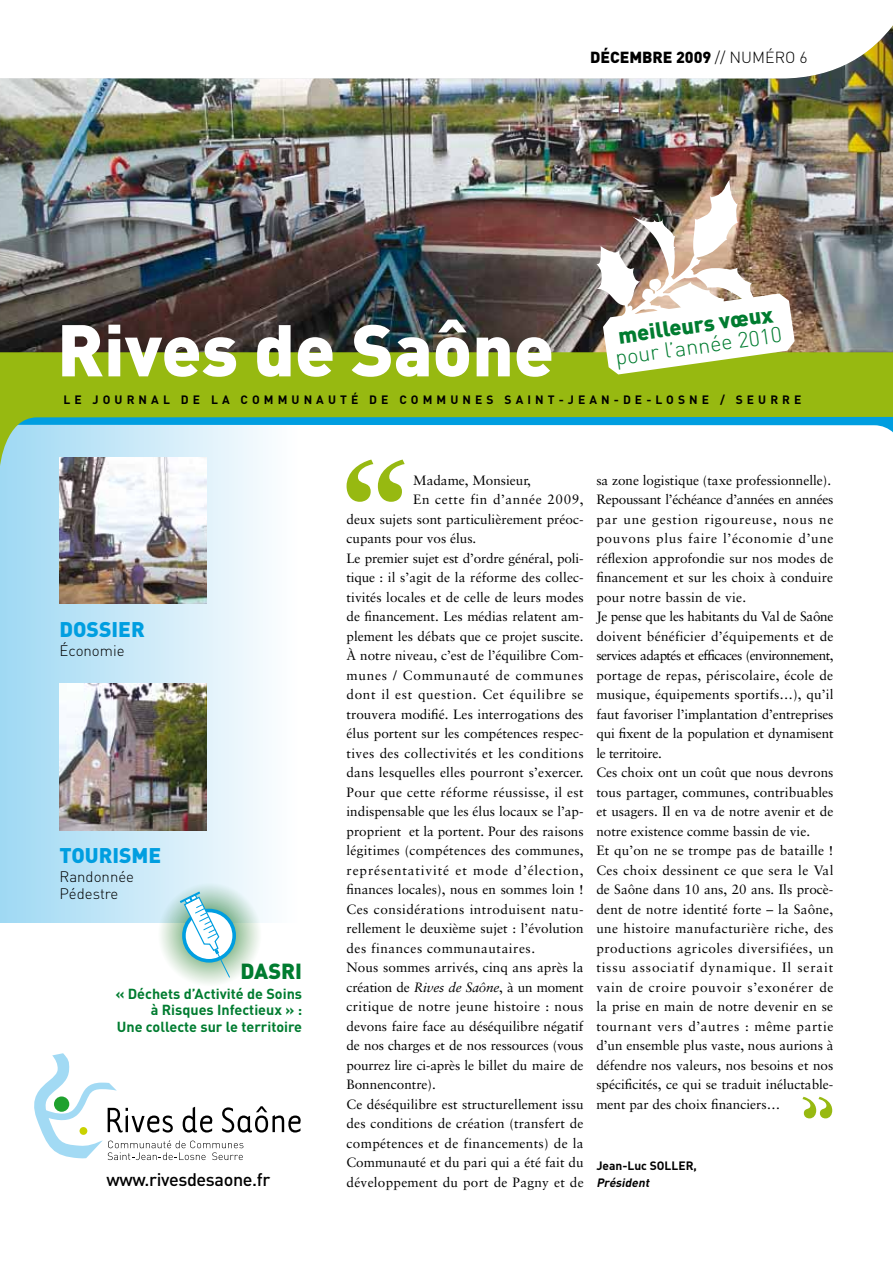
<style>
.page{position:relative;width:893px;height:1263px;background:#fff}
.page>*{position:absolute;margin:0;border:0;box-sizing:border-box;transform-origin:0 0}
.t1{font:900 72px "DIN";color:#fff}
.t2{font:900 21.6px "DIN";color:#007c30}
.t3{font:300 21.6px "DIN";color:#007c30}
.t4{font:900 21px "DIN";color:#009ee0}
.t5{font:500 18px "DIN";letter-spacing:-.02em;color:#000}
.t6{font:900 15.9px "DIN";color:#000}
.t7{font:300 15px/16.5px "DIN";color:#000}
.t8{font:700 14.4px/16.5px "DIN";color:#007c30;text-align:right}
.t9{font:13.5px/19.5px "Sabon";letter-spacing:.005em;color:#000}
.t10{font:13.5px "Sabon";letter-spacing:-.015em;color:#000}
.t11{font:13.5px "Sabon";letter-spacing:.03em;color:#000}
.t12{font:13.5px "Sabon";letter-spacing:.045em;color:#000}
.t13{font:13.5px "Sabon";letter-spacing:.035em;color:#000}
.t14{font:13.5px "Sabon";letter-spacing:.065em;color:#000}
.t15{font:13.5px "Sabon";letter-spacing:.025em;color:#000}
.t16{font:13.5px "Sabon";letter-spacing:.055em;color:#000}
.t17{font:13.5px "Sabon";letter-spacing:.04em;color:#000}
.t18{font:700 12px "DIN";letter-spacing:.34em;color:#000}
.t19{font:700 12px "DIN";color:#000}
.t20{font:italic 700 12px "DIN";color:#000}
.s1{font-weight:300}
.s2{font-style:italic}
</style>
<div class="page">
<div style="left:0;top:399px;width:297px;height:524px;background:linear-gradient(to right,#9fd8f3,#fefdfd)"></div>
<svg style="left:1px;top:466px;width:296px;height:8px"></svg>
<img style="left:0;top:25px;width:893px;height:327px">
<svg style="left:0;top:352px;width:893px;height:114px;fill:#97b911"></svg>
<img style="left:60px;top:684px;width:146px;height:146px">
<svg style="left:34px;top:1053px;width:267px;height:107px"></svg>
<div style="left:54px;top:1096px;width:15px;height:16px;background:#1fa12e;border-radius:50%"></div>
<div style="left:80px;top:1127px;width:7px;height:8px;background:#c9d200;border-radius:50%"></div>
<svg style="left:347px;top:459px;width:58px;height:43px"></svg>
<img style="left:60px;top:457px;width:146px;height:147px">
<svg style="left:157px;top:882px;width:104px;height:104px"></svg>
<div style="left:182px;top:909px;width:54px;height:53px;border:4px solid #009ee0;border-radius:50%"></div>
<svg style="left:179px;top:891px;width:51px;height:87px"></svg>
<img style="left:596px;top:180px;width:199px;height:194px">
<svg style="left:802px;top:1097px;width:30px;height:21px"></svg>
<p class="t6" style="left:590px;top:46px;width:219px">DÉCEMBRE 2009 <span class="s1">// NUMÉRO 6</span></p>
<h1 class="t1" style="left:57px;top:302px;width:499px">Rives de Saône</h1>
<h2 class="t2" style="left:616px;top:322px;width:157px;rotate:-8deg">meilleurs vœux</h2>
<h2 class="t3" style="left:614px;top:344px;width:169px;rotate:-8deg">pour l’année 2010</h2>
<p class="t18" style="left:63px;top:392px;width:10px">LE</p>
<p class="t18" style="left:93px;top:392px;width:392px">JO UR NAL DE L A CO MMUNAUTÉ DE CO MMUNES</p>
<p class="t18" style="left:504px;top:392px;width:162px">SAINT-JE AN-DE -LOS</p>
<p class="t18" style="left:689px;top:392px;width:93px">NE / SE URRE</p>
<h3 class="t4" style="left:60px;top:616px;width:87px">DOSSIER</h3>
<p class="t7" style="left:60px;top:642px;width:66px">Économie</p>
<h3 class="t4" style="left:60px;top:842px;width:103px">TOURISME</h3>
<p class="t7" style="left:60px;top:868px;width:76px">Randonnée<br>Pédestre</p>
<h2 class="t2" style="left:240px;top:956px;width:63px">DASRI</h2>
<p class="t8" style="left:115px;top:985px;width:188px">« DÉCHETS D’ACTIVITÉ DE SOINS<br>À RISQUES I NFECTIEUX » :<br>UNE COLLECTE SUR LE TERRITOIRE</p>
<h3 class="t5" style="left:106px;top:1168px;width:166px">www.rivesdesaone.fr</h3>
<p class="t9" style="left:413px;top:470px;width:119px">Madame, Monsieur,</p>
<p class="t12" style="left:413px;top:491px;width:172px">En cette fin d’année 2009,</p>
<p class="t9" style="left:347px;top:509px;width:239px">deux sujets sont particulièrement préoc-</p>
<p class="t9" style="left:347px;top:528px;width:131px">cupants pour vos élus.</p>
<p class="t10" style="left:347px;top:550px;width:239px">Le premier sujet est d’ordre général, poli-</p>
<p class="t9" style="left:347px;top:567px;width:239px">tique : il s’agit de la réforme des collec-</p>
<p class="t9" style="left:347px;top:587px;width:239px">tivités locales et de celle de leurs modes</p>
<p class="t9" style="left:347px;top:606px;width:238px">de financement. Les médias relatent am-</p>
<p class="t9" style="left:347px;top:626px;width:239px">plement les débats que ce projet suscite.</p>
<p class="t9" style="left:347px;top:645px;width:239px">À notre niveau, c’est de l’équilibre Com-</p>
<p class="t16" style="left:347px;top:667px;width:238px">munes / Communauté de communes</p>
<p class="t12" style="left:347px;top:686px;width:239px">dont il est question. Cet équilibre se</p>
<p class="t9" style="left:347px;top:704px;width:238px">trouvera modifié. Les interrogations des</p>
<p class="t9" style="left:347px;top:723px;width:239px">élus portent sur les compétences respec-</p>
<p class="t11" style="left:347px;top:745px;width:239px">tives des collectivités et les conditions</p>
<p class="t9" style="left:347px;top:762px;width:239px">dans lesquelles elles pourront s’exercer.</p>
<p class="t9" style="left:347px;top:782px;width:239px">Pour que cette réforme réussisse, il est</p>
<p class="t9" style="left:347px;top:801px;width:239px">indispensable que les élus locaux se l’ap-</p>
<p class="t9" style="left:347px;top:821px;width:239px">proprient et la portent. Pour des raisons</p>
<p class="t9" style="left:347px;top:840px;width:239px">légitimes (compétences des communes,</p>
<p class="t14" style="left:347px;top:862px;width:239px">représentativité et mode d’élection,</p>
<p class="t9" style="left:347px;top:879px;width:239px">finances locales), nous en sommes loin !</p>
<p class="t13" style="left:347px;top:901px;width:239px">Ces considérations introduisent natu-</p>
<p class="t9" style="left:347px;top:918px;width:239px">rellement le deuxième sujet : l’évolution</p>
<p class="t17" style="left:347px;top:940px;width:190px">des finances communautaires.</p>
<p class="t9" style="left:347px;top:957px;width:238px">Nous sommes arrivés, cinq ans après la</p>
<p class="t10" style="left:347px;top:979px;width:239px">création de <span class="s2">Rives de Saône</span>, à un moment</p>
<p class="t11" style="left:347px;top:998px;width:238px">critique de notre jeune histoire : nous</p>
<p class="t9" style="left:347px;top:1016px;width:238px">devons faire face au déséquilibre négatif</p>
<p class="t10" style="left:347px;top:1037px;width:238px">de nos charges et de nos ressources (vous</p>
<p class="t10" style="left:347px;top:1057px;width:239px">pourrez lire ci-après le billet du maire de</p>
<p class="t9" style="left:347px;top:1074px;width:91px">Bonnencontre).</p>
<p class="t9" style="left:347px;top:1094px;width:239px">Ce déséquilibre est structurellement issu</p>
<p class="t9" style="left:347px;top:1113px;width:238px">des conditions de création (transfert de</p>
<p class="t15" style="left:347px;top:1135px;width:239px">compétences et de financements) de la</p>
<p class="t9" style="left:347px;top:1152px;width:239px">Communauté et du pari qui a été fait du</p>
<p class="t9" style="left:347px;top:1172px;width:239px">développement du port de Pagny et de</p>
<p class="t9" style="left:596px;top:470px;width:239px">sa zone logistique (taxe professionnelle).<br>Repoussant l’échéance d’années en années par une gestion rigoureuse, nous ne pouvons plus faire l’économie d’une réflexion approfondie sur nos modes de financement et sur les choix à conduire pour notre bassin de vie.<br>Je pense que les habitants du Val de Saône doivent bénéficier d’équipements et de services adaptés et efficaces (environnement, portage de repas, périscolaire, école de musique, équipements sportifs…), qu’il faut favoriser l’implantation d’entreprises qui fixent de la population et dynamisent le territoire.<br>Ces choix ont un coût que nous devrons tous partager, communes, contribuables et usagers. Il en va de notre avenir et de notre existence comme bassin de vie.<br>Et qu’on ne se trompe pas de bataille !<br>Ces choix dessinent ce que sera le Val de Saône dans 10 ans, 20 ans. Ils procè&shy;dent de notre identité forte – la Saône, une histoire manufacturière riche, des productions agricoles diversifiées, un tissu associatif dynamique. Il serait vain de croire pouvoir s’exonérer de la prise en main de notre devenir en se tournant vers d’autres : même partie d’un ensemble plus vaste, nous aurions à défendre nos valeurs, nos besoins et nos spécificités, ce qui se traduit inéluctable&shy;ment par des choix financiers…</p>
<p class="t19" style="left:596px;top:1158px;width:102px">JEAN-LUC SOLLER,</p>
<p class="t20" style="left:596px;top:1174px;width:57px">Président</p>
</div>
